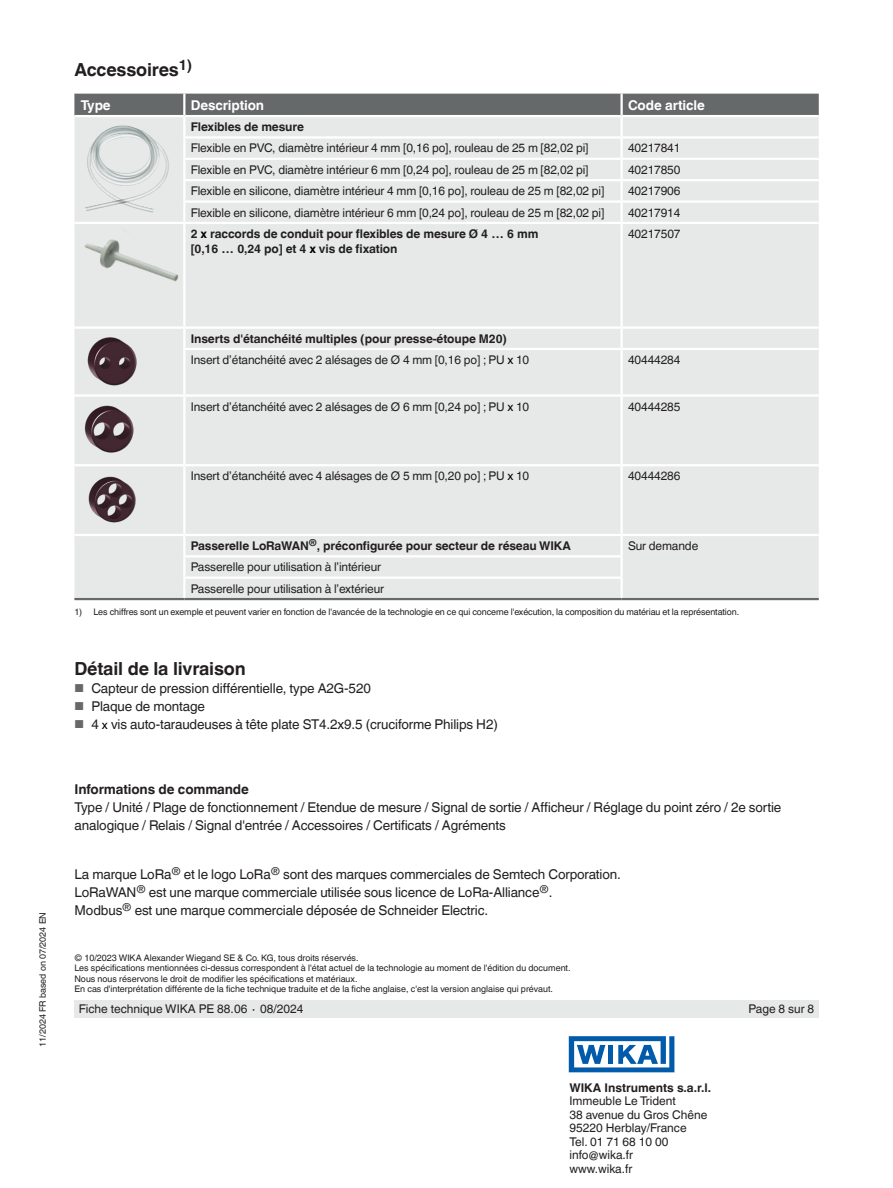
<style>
.page{position:relative;width:893px;height:1188px;background:#fff}
.page>*{position:absolute;margin:0;border:0;box-sizing:border-box;transform-origin:0 0}
.t1{font:700 18px "Helvetica World";letter-spacing:-.01em;color:#231f20}
.t2{font:13.5px/18px "Helvetica World";letter-spacing:-.01em;color:#231f20}
.t3{font:700 13.5px "Helvetica World";letter-spacing:-.01em;color:#fff}
.t4{font:700 13.5px "Helvetica World";letter-spacing:-.01em;color:#231f20}
.t5{font:12px/13.5px "Helvetica World";letter-spacing:-.01em;color:#231f20}
.t6{font:700 12px/15px "Helvetica World";letter-spacing:-.01em;color:#231f20}
.t7{font:9px/10.5px "Helvetica World";color:#231f20}
.s1{color:#000}
.s2{font-weight:400}
.s3{font-weight:400;color:#000}
.s4{font-size:11.55px;color:#666969}
.s5{font-size:12px;color:#000}
</style>
<div class="page">
<div style="left:74px;top:1000px;width:745px;height:18px;background:#e7e9e8"></div>
<svg style="left:569px;top:1036px;width:105px;height:36px"></svg>
<div style="left:74px;top:224px;width:745px;height:374px;background:#e7e9e8"></div>
<hr style="left:74px;top:598px;width:110px;height:2px;background:#666969">
<hr style="left:622px;top:598px;width:197px;height:2px;background:#666969">
<hr style="left:183px;top:224px;width:2px;height:102px;background:#fff">
<hr style="left:620px;top:224px;width:3px;height:102px;background:#fff">
<hr style="left:620px;top:329px;width:3px;height:19px;background:#fff">
<hr style="left:620px;top:350px;width:3px;height:44px;background:#fff">
<hr style="left:620px;top:397px;width:3px;height:67px;background:#fff">
<hr style="left:620px;top:466px;width:3px;height:68px;background:#fff">
<hr style="left:620px;top:536px;width:3px;height:19px;background:#fff">
<hr style="left:620px;top:557px;width:3px;height:20px;background:#fff">
<hr style="left:620px;top:579px;width:3px;height:19px;background:#fff">
<svg style="left:74px;top:94px;width:745px;height:128px;background:#d0d2d1"></svg>
<hr style="left:183px;top:466px;width:2px;height:68px;background:#fff">
<svg style="left:183px;top:536px;width:2px;height:19px"></svg>
<hr style="left:183px;top:557px;width:2px;height:20px;background:#fff">
<svg style="left:183px;top:579px;width:2px;height:19px"></svg>
<hr style="left:183px;top:158px;width:439px;height:2px;background:#fff">
<hr style="left:622px;top:158px;width:197px;height:2px;background:#fff">
<hr style="left:183px;top:200px;width:439px;height:3px;background:#fff">
<hr style="left:622px;top:200px;width:197px;height:3px;background:#fff">
<hr style="left:183px;top:179px;width:439px;height:2px;background:#fff">
<hr style="left:622px;top:179px;width:197px;height:2px;background:#fff">
<hr style="left:184px;top:326px;width:438px;height:3px;background:#fff">
<hr style="left:622px;top:326px;width:197px;height:3px;background:#fff">
<hr style="left:183px;top:348px;width:439px;height:2px;background:#fff">
<hr style="left:622px;top:348px;width:197px;height:2px;background:#fff">
<hr style="left:184px;top:394px;width:438px;height:3px;background:#fff">
<hr style="left:622px;top:394px;width:197px;height:3px;background:#fff">
<hr style="left:184px;top:464px;width:438px;height:2px;background:#fff">
<hr style="left:622px;top:464px;width:197px;height:2px;background:#fff">
<hr style="left:74px;top:326px;width:110px;height:3px;background:#fff">
<svg style="left:183px;top:329px;width:2px;height:19px"></svg>
<hr style="left:183px;top:350px;width:2px;height:44px;background:#fff">
<hr style="left:74px;top:394px;width:110px;height:3px;background:#fff">
<hr style="left:183px;top:397px;width:2px;height:67px;background:#fff">
<hr style="left:74px;top:464px;width:110px;height:2px;background:#fff">
<hr style="left:184px;top:598px;width:438px;height:2px;background:#666969">
<hr style="left:74px;top:534px;width:110px;height:2px;background:#fff">
<hr style="left:184px;top:534px;width:438px;height:2px;background:#fff">
<hr style="left:622px;top:534px;width:197px;height:2px;background:#fff">
<hr style="left:183px;top:555px;width:440px;height:2px;background:#fff">
<hr style="left:183px;top:577px;width:440px;height:2px;background:#fff">
<img style="left:81px;top:122px;width:89px;height:93px">
<img style="left:81px;top:229px;width:106px;height:68px">
<img style="left:81px;top:334px;width:61px;height:55px">
<img style="left:81px;top:402px;width:56px;height:57px">
<img style="left:81px;top:472px;width:63px;height:57px">
<h1 class="t1" style="left:74px;top:59px;width:119px">Accessoires<sup>1)</sup></h1>
<p class="t3" style="left:81px;top:97px;width:31px">Type</p>
<p class="t3" style="left:191px;top:97px;width:75px">Description</p>
<p class="t3" style="left:628px;top:97px;width:78px">Code article</p>
<p class="t6" style="left:191px;top:119px;width:115px">Flexibles de mesure</p>
<p class="t5" style="left:191px;top:142px;width:399px">Flexible en PVC, diamètre intérieur 4 mm [0,16 po], rouleau de 25 m [82,02 pi]</p>
<p class="t5" style="left:628px;top:142px;width:54px">40217841</p>
<p class="t5" style="left:191px;top:163px;width:399px">Flexible en PVC, diamètre intérieur 6 mm [0,24 po], rouleau de 25 m [82,02 pi]</p>
<p class="t5" style="left:628px;top:163px;width:54px">40217850</p>
<p class="t5" style="left:191px;top:184px;width:415px">Flexible en silicone, diamètre intérieur 4 mm [0,16 po], rouleau de 25 m [82,02 pi]</p>
<p class="t5" style="left:628px;top:184px;width:54px">40217906</p>
<p class="t5" style="left:191px;top:206px;width:415px">Flexible en silicone, diamètre intérieur 6 mm [0,24 po], rouleau de 25 m [82,02 pi]</p>
<p class="t5" style="left:628px;top:206px;width:54px">40217914</p>
<p class="t6" style="left:191px;top:226px;width:349px">2 <span class="s1">x</span> raccords de conduit pour flexibles de mesure Ø 4 … 6 mm [0,16 … 0,24 po] et 4 <span class="s1">x</span> vis de fixation</p>
<p class="t5" style="left:628px;top:227px;width:54px">40217507</p>
<p class="t7" style="left:37px;top:1047px;width:136px;rotate:-90deg">11/2024 FR based on 07/2024 EN</p>
<p class="t6" style="left:191px;top:328px;width:340px;line-height:21.3px">Inserts d'étanchéité multiples (pour presse-étoupe M20)<br><span class="s2">Insert d’étanchéité avec 2 alésages de Ø 4 mm [0,16 po] ; PU</span> <span class="s3">x</span> <span class="s2">10</span></p>
<p class="t5" style="left:628px;top:353px;width:54px">40444284</p>
<p class="t5" style="left:191px;top:400px;width:340px">Insert d’étanchéité avec 2 alésages de Ø 6 mm [0,24 po] ; PU <span class="s1">x</span> 10</p>
<p class="t5" style="left:628px;top:400px;width:54px">40444285</p>
<p class="t5" style="left:191px;top:469px;width:340px">Insert d’étanchéité avec 4 alésages de Ø 5 mm [0,20 po] ; PU <span class="s1">x</span> 10</p>
<p class="t5" style="left:628px;top:469px;width:54px">40444286</p>
<p class="t6" style="left:191px;top:538px;width:382px">Passerelle LoRaWAN<sup>®</sup>, préconfigurée pour secteur de réseau WIKA</p>
<p class="t5" style="left:628px;top:539px;width:72px">Sur demande</p>
<p class="t5" style="left:191px;top:557px;width:195px;line-height:21.3px">Passerelle pour utilisation à l’intérieur<br>Passerelle pour utilisation à l’extérieur</p>
<p class="t7" style="left:74px;top:606px;width:666px">1) Les chiffres sont un exemple et peuvent varier en fonction de l'avancée de la technologie en ce qui concerne l'exécution, la composition du matériau et la représentation.</p>
<h1 class="t1" style="left:74px;top:658px;width:173px">Détail de la livraison</h1>
<p class="t2" style="left:74px;top:679px;width:298px"><span class="s4">■</span> Capteur de pression différentielle, type A2G-520</p>
<p class="t2" style="left:74px;top:697px;width:132px"><span class="s4">■</span> Plaque de montage</p>
<p class="t2" style="left:74px;top:715px;width:425px"><span class="s4">■</span> 4 <span class="s5">x</span> vis auto-taraudeuses à tête plate ST4.2x9.5 (cruciforme Philips H2)</p>
<p class="t4" style="left:75px;top:781px;width:176px">Informations de commande</p>
<p class="t2" style="left:75px;top:798px;width:708px">Type / Unité / Plage de fonctionnement / Etendue de mesure / Signal de sortie / Afficheur / Réglage du point zéro / 2e sortie analogique / Relais / Signal d'entrée / Accessoires / Certificats / Agréments</p>
<p class="t2" style="left:75px;top:866px;width:548px">La marque LoRa<sup>®</sup> et le logo LoRa<sup>®</sup> sont des marques commerciales de Semtech Corporation.<br>LoRaWAN<sup>®</sup> est une marque commerciale utilisée sous licence de LoRa-Alliance<sup>®</sup>.<br>Modbus<sup>®</sup> est une marque commerciale déposée de Schneider Electric.</p>
<p class="t7" style="left:74px;top:952px;width:498px">© 10/2023 WIKA Alexander Wiegand SE &amp; Co. KG, tous droits réservés.<br>Les spécifications mentionnées ci-dessus correspondent à l'état actuel de la technologie au moment de l'édition du document.<br>Nous nous réservons le droit de modifier les spécifications et matériaux.<br>En cas d'interprétation différente de la fiche technique traduite et de la fiche anglaise, c'est la version anglaise qui prévaut.</p>
<p class="t5" style="left:79px;top:1002px;width:226px">Fiche technique WIKA PE 88.06 ∙ 08/2024</p>
<p class="t5" style="left:748px;top:1002px;width:67px">Page 8 sur 8</p>
<p class="t6" style="left:569px;top:1080px;width:143px">WIKA Instruments s.a.r.l.</p>
<p class="t5" style="left:569px;top:1094px;width:139px">Immeuble Le Trident<br>38 avenue du Gros Chêne<br>95220 Herblay/France<br>Tel. 01 71 68 10 00 info@wika.fr<br>www.wika.fr</p>
</div>
